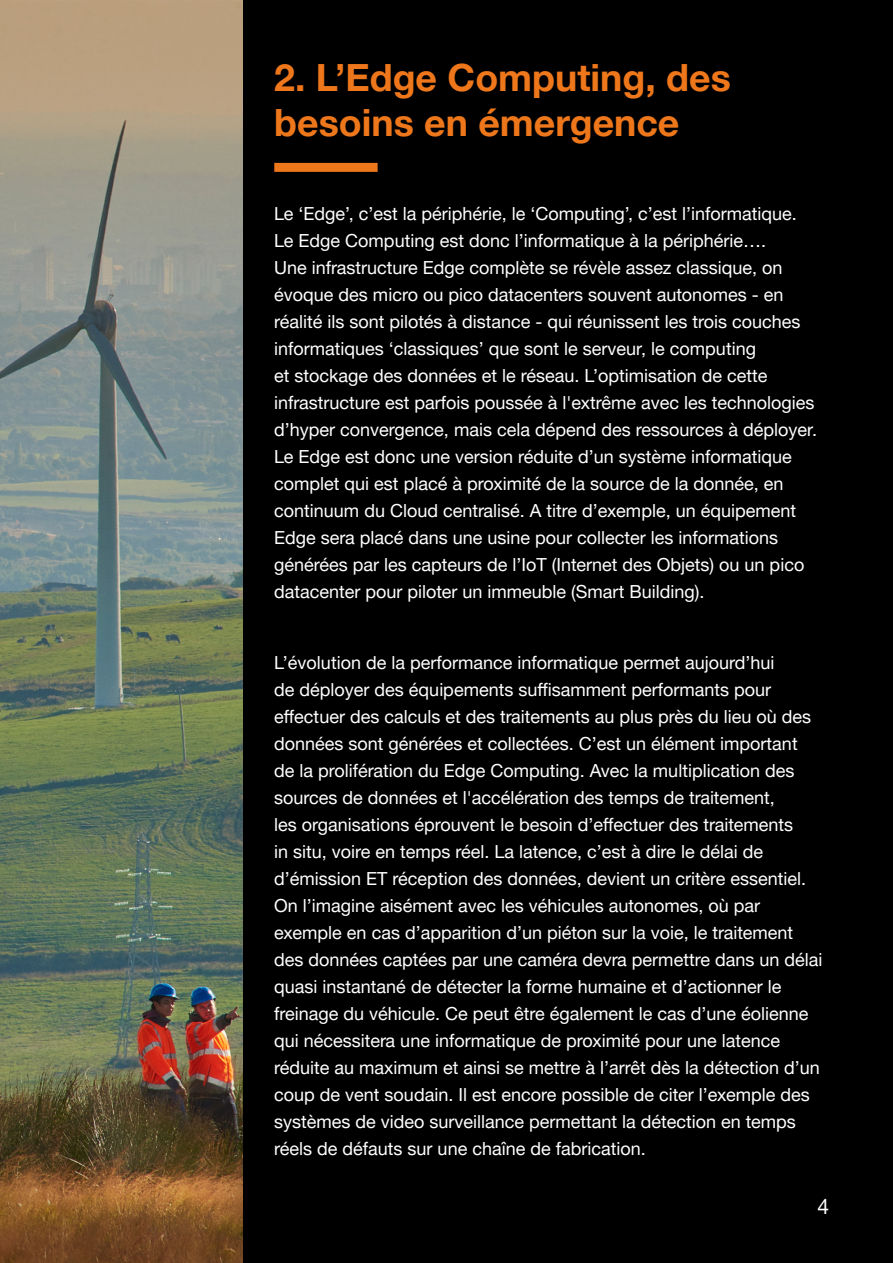
<style>
.page{position:relative;width:893px;height:1263px;background:#000}
.page>*{position:absolute;margin:0;border:0;box-sizing:border-box;transform-origin:0 0}
.t1{font:700 37.5px/45px "Helvetica Neue";color:#ee771b}
.t2{font:21px "Helvetica Neue";color:#fff}
.t3{font:18px/27px "Helvetica Neue";color:#fff}
</style>
<div class="page">
<div style="left:274px;top:163px;width:104px;height:9px;background:#ee771b"></div>
<img style="left:0;top:0;width:242px;height:1263px">
<h1 class="t1" style="left:274px;top:54px;width:458px">2. L’Edge Computing, des besoins en émergence</h1>
<p class="t3" style="left:274px;top:200px;width:544px">Le ‘Edge’, c’est la périphérie, le ‘Computing’, c’est l’informatique.<br>Le Edge Computing est donc l’informatique à la périphérie….<br>Une infrastructure Edge complète se révèle assez classique, on évoque des micro ou pico datacenters souvent autonomes - en réalité ils sont pilotés à distance - qui réunissent les trois couches informatiques ‘classiques’ que sont le serveur, le computing<br>et stockage des données et le réseau. L’optimisation de cette infrastructure est parfois poussée à l'extrême avec les technologies d’hyper convergence, mais cela dépend des ressources à déployer.<br>Le Edge est donc une version réduite d’un système informatique complet qui est placé à proximité de la source de la donnée, en continuum du Cloud centralisé. A titre d’exemple, un équipement Edge sera placé dans une usine pour collecter les informations générées par les capteurs de l’IoT (Internet des Objets) ou un pico datacenter pour piloter un immeuble (Smart Building).</p>
<p class="t3" style="left:274px;top:649px;width:550px">L’évolution de la performance informatique permet aujourd’hui<br>de déployer des équipements suffisamment performants pour effectuer des calculs et des traitements au plus près du lieu où des données sont générées et collectées. C’est un élément important de la prolifération du Edge Computing. Avec la multiplication des sources de données et l'accélération des temps de traitement,<br>les organisations éprouvent le besoin d’effectuer des traitements<br>in situ, voire en temps réel. La latence, c’est à dire le délai de d’émission ET réception des données, devient un critère essentiel.<br>On l’imagine aisément avec les véhicules autonomes, où par exemple en cas d’apparition d’un piéton sur la voie, le traitement des données captées par une caméra devra permettre dans un délai quasi instantané de détecter la forme humaine et d’actionner le freinage du véhicule. Ce peut être également le cas d’une éolienne qui nécessitera une informatique de proximité pour une latence réduite au maximum et ainsi se mettre à l’arrêt dès la détection d’un coup de vent soudain. Il est encore possible de citer l’exemple des systèmes de video surveillance permettant la détection en temps réels de défauts sur une chaîne de fabrication.</p>
<p class="t2" style="left:817px;top:1194px;width:13px">4</p>
</div>
